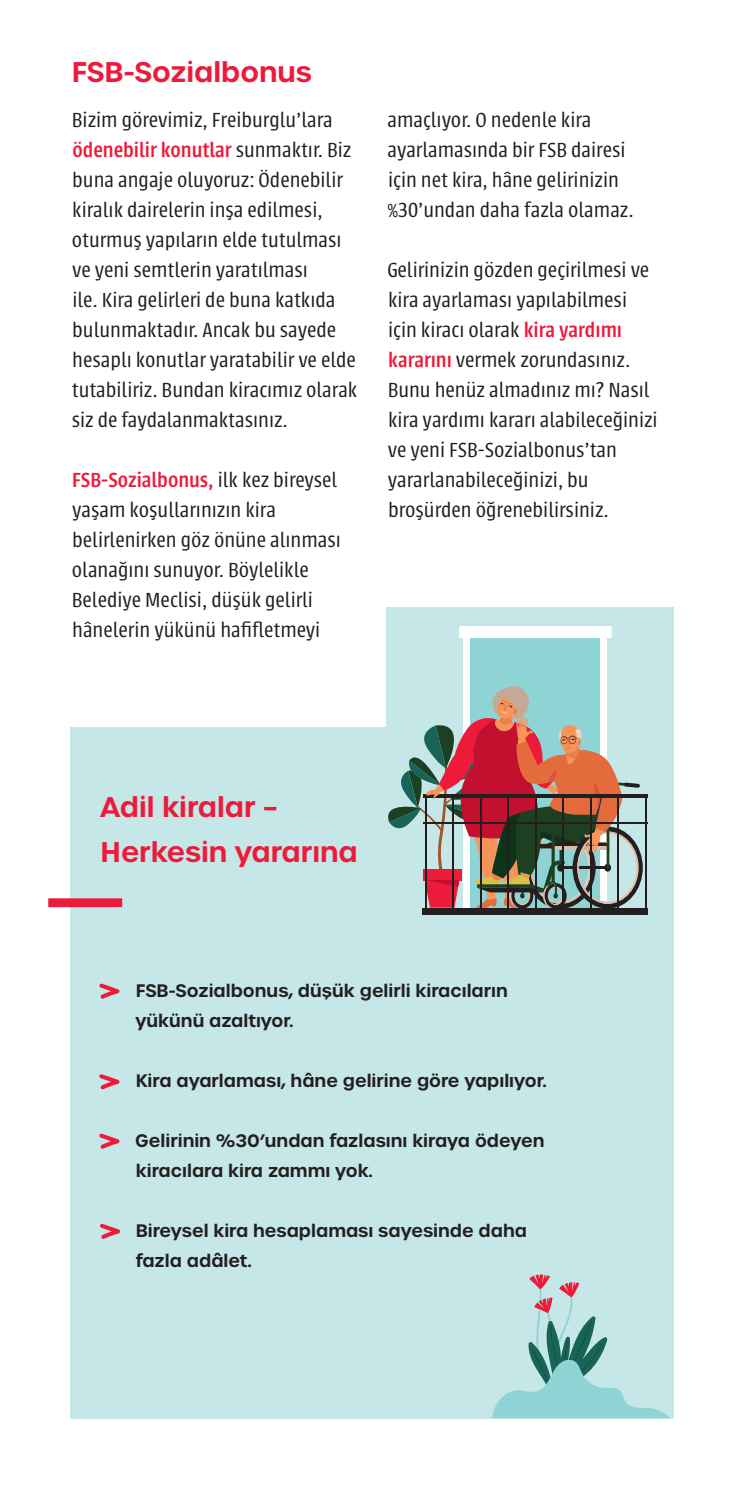
<style>
.page{position:relative;width:745px;height:1489px;background:#fff}
.page>*{position:absolute;margin:0;border:0;box-sizing:border-box;transform-origin:0 0}
.t1{font:600 27.5px/45px "Urbane";color:#ed1a3a}
.t2{font:300 22.5px/30px "Urbana";color:#231f20}
.t3{font:600 17.5px/30px "Urbane";color:#231f20}
.s1{font-weight:500;color:#ed1a3a}
</style>
<div class="page">
<div style="left:71px;top:727px;width:602px;height:690px;background:#c6e7e8"></div>
<div style="left:48px;top:898px;width:74px;height:9px;background:#ed1a3a"></div>
<svg style="left:492px;top:1274px;width:177px;height:143px"></svg>
<div style="left:386px;top:607px;width:287px;height:311px;background:#c6e7e8"></div>
<div style="left:470px;top:637px;width:129px;height:270px;background:#8ed4d5"></div>
<div style="left:459px;top:626px;width:152px;height:12px;background:#fff"></div>
<hr style="left:423px;top:794px;width:224px;height:4px;background:#231f20">
<hr style="left:423px;top:821px;width:224px;height:2px;background:#231f20">
<div style="left:422px;top:907px;width:225px;height:7px;background:#231f20"></div>
<svg style="left:388px;top:685px;width:257px;height:223px"></svg>
<svg style="left:99px;top:983px;width:20px;height:15px"></svg>
<svg style="left:99px;top:1074px;width:20px;height:15px"></svg>
<svg style="left:99px;top:1133px;width:20px;height:15px"></svg>
<svg style="left:100px;top:1223px;width:20px;height:15px"></svg>
<p class="t1" style="left:72px;top:49px;width:241px">FSB-Sozialbonus</p>
<p class="t2" style="left:72px;top:105px;width:287px">Bizim görevimiz, Freiburglu’lara <span class="s1">ödenebilir konutlar</span> sunmaktır. Biz buna angaje oluyoruz: Ödenebilir kiralık dairelerin inşa edilmesi, oturmuş yapıların elde tutulması ve yeni semtlerin yaratılması<br>ile. Kira gelirleri de buna katkıda bulunmaktadır. Ancak bu sayede hesaplı konutlar yaratabilir ve elde tutabiliriz. Bundan kiracımız olarak siz de faydalanmaktasınız.</p>
<p class="t2" style="left:72px;top:465px;width:270px"><span class="s1">FSB-Sozialbonus,</span> ilk kez bireysel yaşam koşullarınızın kira belirlenirken göz önüne alınması olanağını sunuyor. Böylelikle<br>Belediye Meclisi, düşük gelirli hânelerin yükünü hafifletmeyi</p>
<p class="t2" style="left:387px;top:104px;width:247px">amaçlıyor. O nedenle kira ayarlamasında bir FSB dairesi için net kira, hâne gelirinizin %30’undan daha fazla olamaz.</p>
<p class="t2" style="left:387px;top:254px;width:271px">Gelirinizin gözden geçirilmesi ve kira ayarlaması yapılabilmesi için kiracı olarak <span class="s1">kira yardımı kararını</span> vermek zorundasınız.<br>Bunu henüz almadınız mı? Nasıl kira yardımı kararı alabileceğinizi ve yeni FSB-Sozialbonus’tan yararlanabileceğinizi, bu broşürden öğrenebilirsiniz.</p>
<p class="t1" style="left:100px;top:784px;width:258px">Adil kiralar –<br>Herkesin yararına</p>
<p class="t3" style="left:135px;top:975px;width:374px">FSB-Sozialbonus, düşük gelirli kiracıların yükünü azaltıyor.</p>
<p class="t3" style="left:136px;top:1065px;width:412px">Kira ayarlaması, hâne gelirine göre yapılıyor.</p>
<p class="t3" style="left:135px;top:1125px;width:410px">Gelirinin %30’undan fazlasını kiraya ödeyen kiracılara kira zammı yok.</p>
<p class="t3" style="left:136px;top:1215px;width:392px">Bireysel kira hesaplaması sayesinde daha fazla adâlet.</p>
</div>
